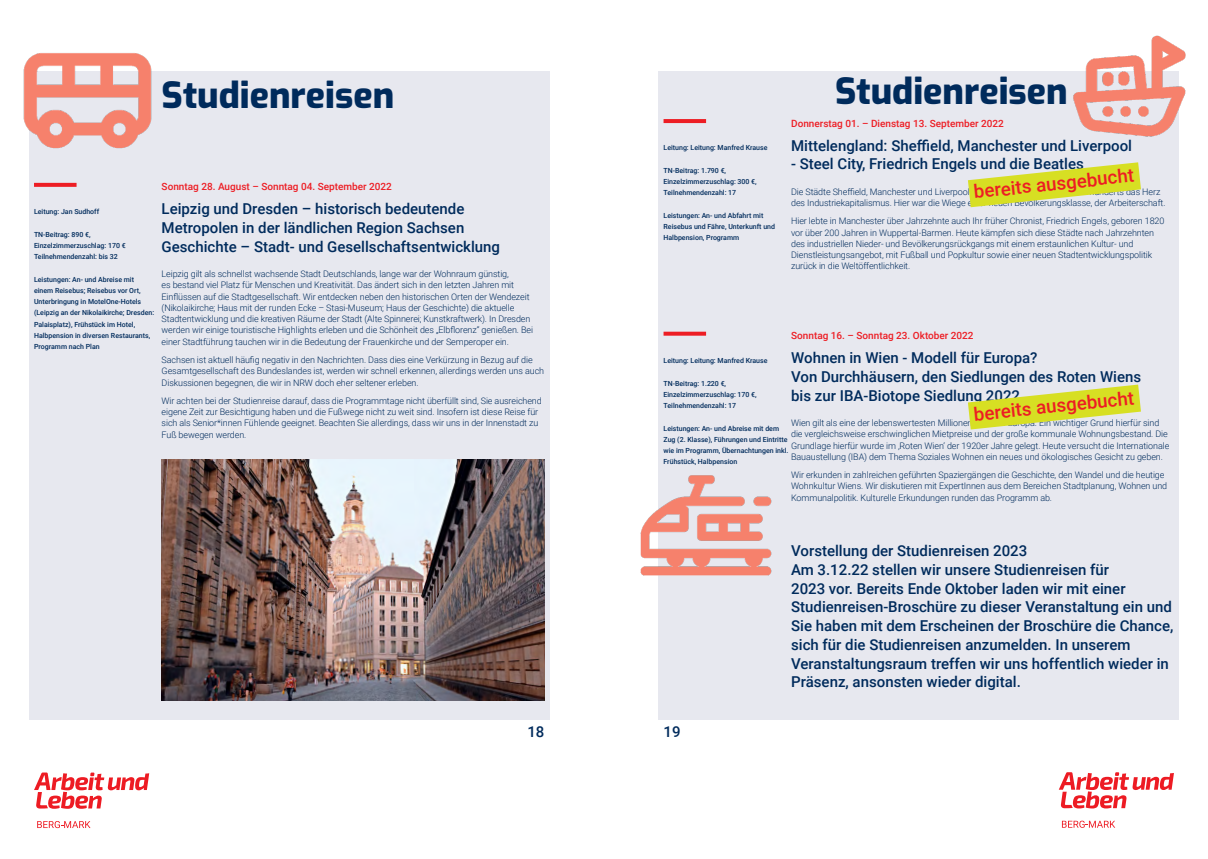
<style>
.page{position:relative;width:1208px;height:859px;background:#fff}
.page>*{position:absolute;margin:0;border:0;box-sizing:border-box;transform-origin:0 0}
.t1{font:800 36px "Exo";color:#002b5c}
.t2{font:500 18.8px "Roboto";color:#ed1d24}
.t3{font:500 15px/18.8px "Roboto";color:#002b5c}
.t4{font:500 10px "Roboto";color:#ed1d24}
.t5{font:300 9px/11.2px "Roboto";letter-spacing:-.01em;color:#002b5c}
.t6{font:500 7px/11.2px "Roboto";color:#002b5c}
</style>
<div class="page">
<svg style="left:1058px;top:772px;width:116px;height:36px"></svg>
<svg style="left:1062px;top:821px;width:53px;height:7px"></svg>
<div style="left:658px;top:71px;width:520px;height:649px;background:#e7e8ef"></div>
<div style="left:29px;top:71px;width:520px;height:649px;background:#e7e8ef"></div>
<svg style="left:34px;top:772px;width:115px;height:37px"></svg>
<svg style="left:37px;top:821px;width:53px;height:7px"></svg>
<svg style="left:34px;top:183px;width:43px;height:4px"></svg>
<img style="left:23px;top:53px;width:129px;height:96px">
<hr style="left:663px;top:119px;width:43px;height:4px;background:#ed1d24">
<svg style="left:663px;top:332px;width:43px;height:4px"></svg>
<img style="left:640px;top:475px;width:132px;height:101px">
<img style="left:1073px;top:35px;width:113px;height:120px">
<img style="left:162px;top:459px;width:382px;height:241px">
<svg style="left:968px;top:385px;width:173px;height:44px"></svg>
<svg style="left:968px;top:162px;width:173px;height:45px"></svg>
<h1 class="t1" style="left:162px;top:69px;width:234px">Studienreisen</h1>
<p class="t6" style="left:34px;top:206px;width:67px">Leitung: Jan Sudhoff</p>
<p class="t6" style="left:34px;top:228px;width:93px">TN-Beitrag: 890 €,<br>Einzelzimmerzuschlag: 170 €<br>Teilnehmendenzahl: bis 32</p>
<p class="t6" style="left:34px;top:273px;width:122px">Leistungen: An- und Abreise mit einem Reisebus; Reisebus vor Ort, Unterbringung in MotelOne-Hotels (Leipzig an der Nikolaikirche; Dresden:<br>Palaisplatz), Frühstück im Hotel, Halbpension in diversen Restaurants, Programm nach Plan</p>
<p class="t4" style="left:162px;top:180px;width:232px">Sonntag 28. August – Sonntag 04. September 2022</p>
<h3 class="t3" style="left:162px;top:199px;width:340px">Leipzig und Dresden – historisch bedeutende<br>Metropolen in der ländlichen Region Sachsen<br>Geschichte – Stadt- und Gesellschaftsentwicklung</h3>
<p class="t5" style="left:162px;top:268px;width:373px">Leipzig gilt als schnellst wachsende Stadt Deutschlands, lange war der Wohnraum günstig,<br>es bestand viel Platz für Menschen und Kreativität. Das ändert sich in den letzten Jahren mit Einflüssen auf die Stadtgesellschaft. Wir entdecken neben den historischen Orten der Wendezeit (Nikolaikirche; Haus mit der runden Ecke – Stasi-Museum; Haus der Geschichte) die aktuelle Stadtentwicklung und die kreativen Räume der Stadt (Alte Spinnerei; Kunstkraftwerk). In Dresden werden wir einige touristische Highlights erleben und die Schönheit des „Elbflorenz“ genießen. Bei einer Stadtführung tauchen wir in die Bedeutung der Frauenkirche und der Semperoper ein.</p>
<p class="t5" style="left:162px;top:354px;width:384px">Sachsen ist aktuell häufig negativ in den Nachrichten. Dass dies eine Verkürzung in Bezug auf die<br>Gesamtgesellschaft des Bundeslandes ist, werden wir schnell erkennen, allerdings werden uns auch<br>Diskussionen begegnen, die wir in NRW doch eher seltener erleben.</p>
<p class="t5" style="left:162px;top:395px;width:382px">Wir achten bei der Studienreise darauf, dass die Programmtage nicht überfüllt sind, Sie ausreichend eigene Zeit zur Besichtigung haben und die Fußwege nicht zu weit sind. Insofern ist diese Reise für sich als Senior*innen Fühlende geeignet. Beachten Sie allerdings, dass wir uns in der Innenstadt zu Fuß bewegen werden.</p>
<p class="t6" style="left:663px;top:142px;width:105px">Leitung: Leitung: Manfred Krause</p>
<p class="t6" style="left:663px;top:165px;width:95px">TN-Beitrag: 1.790 €,<br>Einzelzimmerzuschlag: 300 €,<br>Teilnehmendenzahl: 17</p>
<p class="t6" style="left:663px;top:210px;width:113px">Leistungen: An- und Abfahrt mit<br>Reisebus und Fähre, Unterkunft und<br>Halbpension, Programm</p>
<h1 class="t1" style="left:835px;top:65px;width:234px">Studienreisen</h1>
<p class="t4" style="left:791px;top:116px;width:214px">Donnerstag 01. – Dienstag 13. September 2022</p>
<h3 class="t3" style="left:791px;top:135px;width:342px">Mittelengland: Sheffield, Manchester und Liverpool</h3>
<h3 class="t3" style="left:791px;top:154px;width:294px">- Steel City, Friedrich Engels und die Beatles</h3>
<p class="t5" style="left:791px;top:186px;width:376px">Die Städte Sheffield, Manchester und Liverpool bildeten zu Beginn des 19.Jahrhunderts das Herz des Industriekapitalismus. Hier war die Wiege einer neuen Bevölkerungsklasse, der Arbeiterschaft.</p>
<p class="t5" style="left:791px;top:215px;width:375px">Hier lebte in Manchester über Jahrzehnte auch Ihr früher Chronist, Friedrich Engels, geboren 1820 vor über 200 Jahren in Wuppertal-Barmen. Heute kämpfen sich diese Städte nach Jahrzehnten des industriellen Nieder- und Bevölkerungsrückgangs mit einem erstaunlichen Kultur- und Dienstleistungsangebot, mit Fußball und Popkultur sowie einer neuen Stadtentwicklungspolitik zurück in die Weltöffentlichkeit.</p>
<h2 class="t2" style="left:972px;top:179px;width:162px;rotate:-6deg">bereits ausgebucht</h2>
<p class="t4" style="left:791px;top:329px;width:184px">Sonntag 16. – Sonntag 23. Oktober 2022</p>
<h3 class="t3" style="left:791px;top:348px;width:351px">Wohnen in Wien - Modell für Europa?<br>Von Durchhäusern, den Siedlungen des Roten Wiens bis zur IBA-Biotope Siedlung 2022</h3>
<p class="t5" style="left:791px;top:417px;width:380px">Wien gilt als eine der lebenswertesten Millionenstädte in Europa. Ein wichtiger Grund hierfür sind die vergleichsweise erschwinglichen Mietpreise und der große kommunale Wohnungsbestand. Die Grundlage hierfür wurde im ,Roten Wien‘ der 1920er Jahre gelegt. Heute versucht die Internationale Bauaustellung (IBA) dem Thema Soziales Wohnen ein neues und ökologisches Gesicht zu geben.</p>
<p class="t5" style="left:791px;top:469px;width:377px">Wir erkunden in zahlreichen geführten Spaziergängen die Geschichte, den Wandel und die heutige<br>Wohnkultur Wiens. Wir diskutieren mit ExpertInnen aus dem Bereichen Stadtplanung, Wohnen und<br>Kommunalpolitik. Kulturelle Erkundungen runden das Programm ab.</p>
<p class="t6" style="left:663px;top:355px;width:105px">Leitung: Leitung: Manfred Krause</p>
<p class="t6" style="left:663px;top:377px;width:95px">TN-Beitrag: 1.220 €,<br>Einzelzimmerzuschlag: 170 €,<br>Teilnehmendenzahl: 17</p>
<p class="t6" style="left:663px;top:422px;width:126px">Leistungen: An- und Abreise mit dem Zug (2. Klasse), Führungen und Eintritte wie im Programm, Übernachtungen inkl.<br>Frühstück, Halbpension</p>
<h2 class="t2" style="left:972px;top:401px;width:162px;rotate:-6deg">bereits ausgebucht</h2>
<h3 class="t3" style="left:527px;top:722px;width:19px">18</h3>
<h3 class="t3" style="left:663px;top:722px;width:19px">19</h3>
<p class="t3" style="left:791px;top:541px;width:384px">Vorstellung der Studienreisen 2023<br>Am 3.12.22 stellen wir unsere Studienreisen für<br>2023 vor. Bereits Ende Oktober laden wir mit einer Studienreisen-Broschüre zu dieser Veranstaltung ein und Sie haben mit dem Erscheinen der Broschüre die Chance, sich für die Studienreisen anzumelden. In unserem Veranstaltungsraum treffen wir uns hoffentlich wieder in Präsenz, ansonsten wieder digital.</p>
</div>
